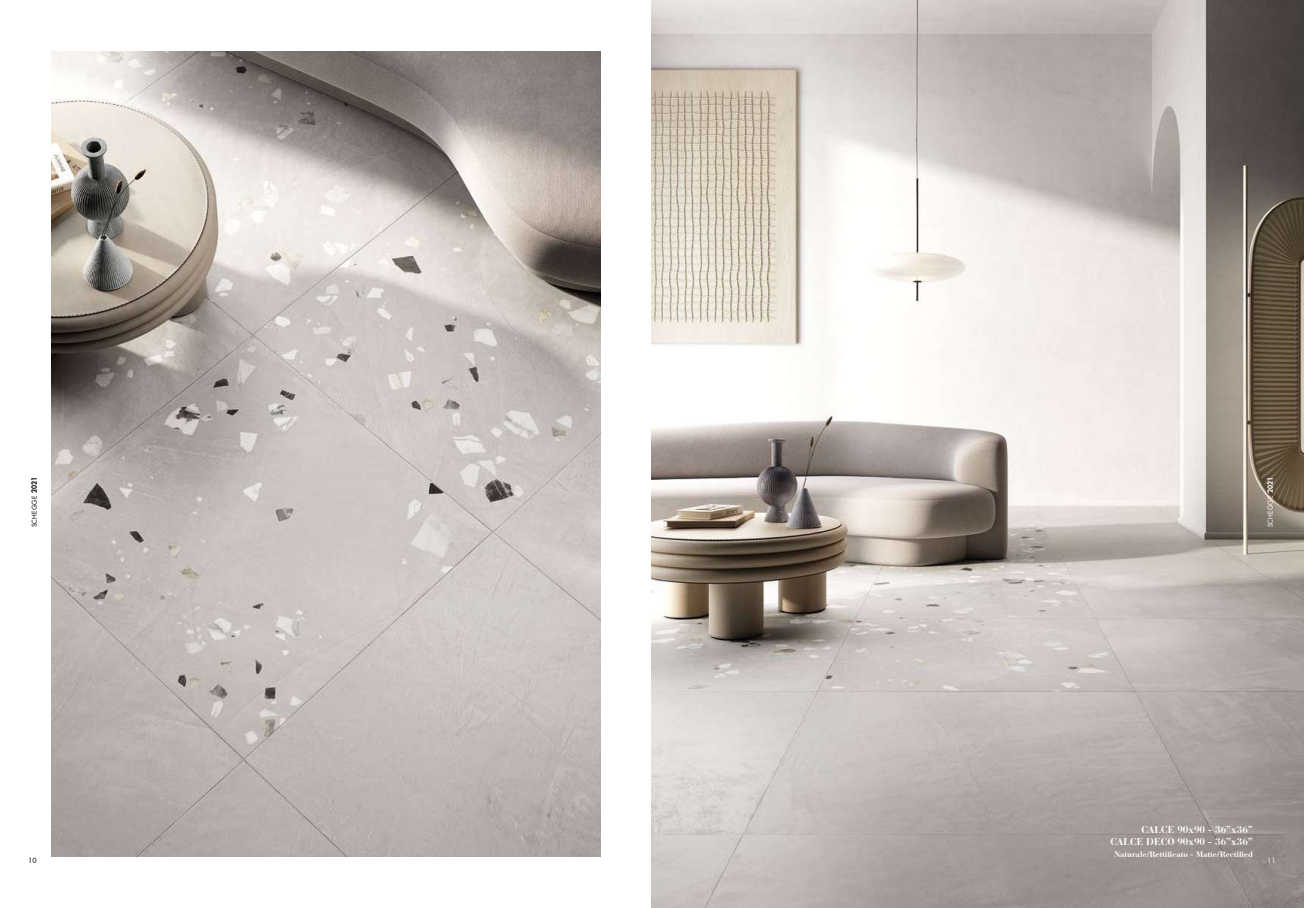
<style>
.page{position:relative;width:1304px;height:908px;background:#fff}
.page>*{position:absolute;margin:0;border:0;box-sizing:border-box;transform-origin:0 0}
.t1{font:700 10px/12px "Bauer Bodoni Std";color:#fff;text-align:right}
.t2{font:700 8px "Bauer Bodoni Std";color:#fff}
.t3{font:7px "Futura Std";color:#fff}
.t4{font:7px "Futura Std";color:#000}
.t5{font:6.5px "Futura Std";letter-spacing:.025em;color:#fff}
.t6{font:6.5px "Futura Std";letter-spacing:.025em;color:#000}
.s1{font-weight:800;font-size:7px}
</style>
<div class="page">
<img style="left:652px;top:0;width:652px;height:907px">
<img style="left:51px;top:51px;width:550px;height:805px">
<p class="t6" style="left:30px;top:527px;width:52px;rotate:-90deg">SCHEGGE <span class="s1">2021</span></p>
<p class="t4" style="left:28px;top:855px;width:10px">10</p>
<p class="t5" style="left:1266px;top:527px;width:52px;rotate:-90deg">SCHEGGE <span class="s1">2021</span></p>
<p class="t1" style="left:1110px;top:823px;width:144px">CALCE 90x90 - 36”x36”<br>CALCE DECO 90x90 - 36”x36”</p>
<p class="t2" style="left:1114px;top:848px;width:140px">Naturale/Rettificato - Matte/Rectified</p>
<p class="t3" style="left:1267px;top:855px;width:10px">11</p>
</div>
